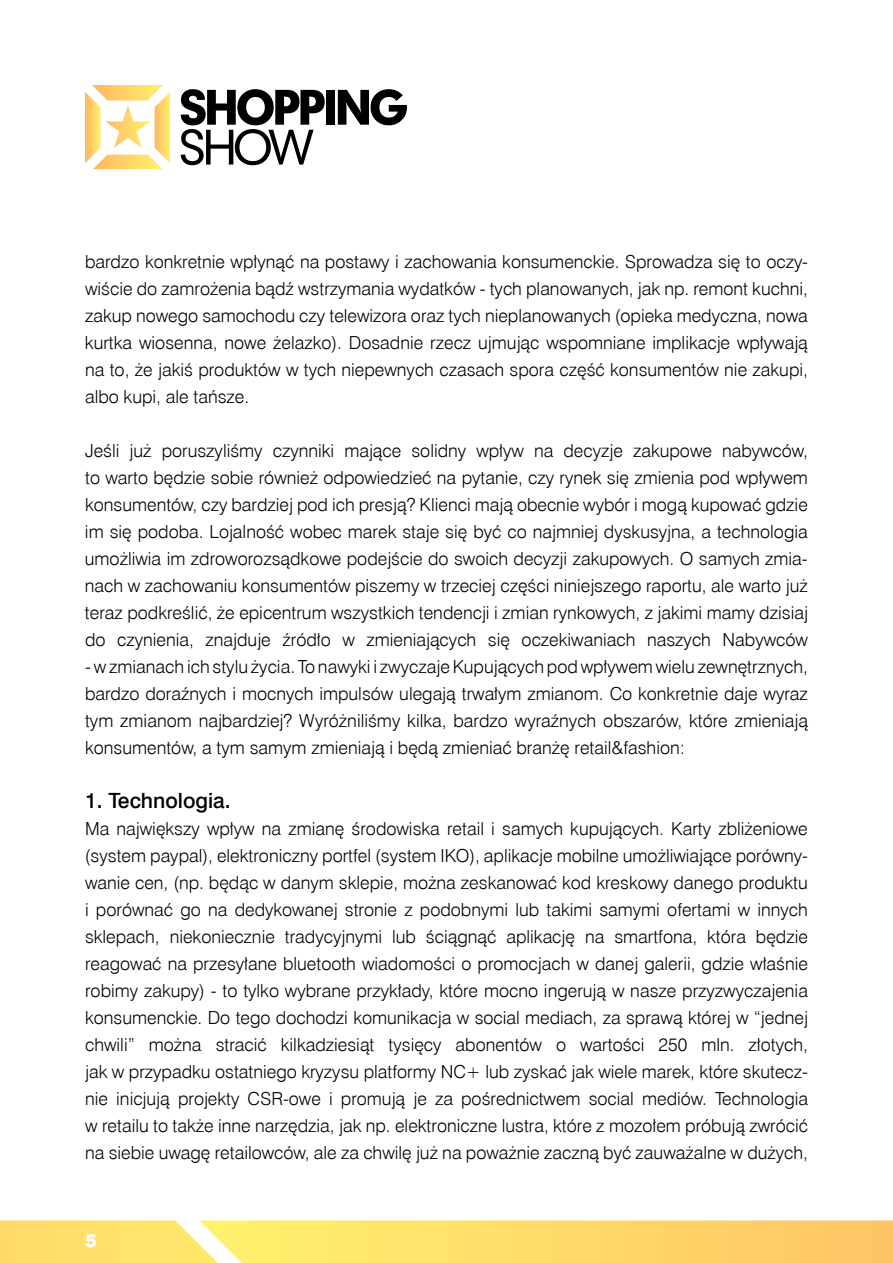
<style>
.page{position:relative;width:893px;height:1263px;background:#fff}
.page>*{position:absolute;margin:0;border:0;box-sizing:border-box;transform-origin:0 0}
.t1{font:21px "Swis 721 Md EU";color:#000}
.t2{font:18px/27px "Swis 721 Lt EU";color:#000;text-align:justify}
.t3{font:18px "Swis 721 Blk EU";color:#fff}
</style>
<div class="page">
<div style="left:326px;top:90px;width:9px;height:35px;background:#000"></div>
<svg style="left:338px;top:89px;width:69px;height:36px"></svg>
<svg style="left:181px;top:89px;width:144px;height:76px"></svg>
<svg style="left:85px;top:85px;width:85px;height:84px"></svg>
<svg style="left:0;top:1220px;width:893px;height:43px"></svg>
<p class="t2" style="left:85px;top:249px;width:724px">bardzo konkretnie wpłynąć na postawy i zachowania konsumenckie. Sprowadza się to oczy&shy;wiście do zamrożenia bądź wstrzymania wydatków - tych planowanych, jak np. remont kuchni, zakup nowego samochodu czy telewizora oraz tych nieplanowanych (opieka medyczna, nowa kurtka wiosenna, nowe żelazko). Dosadnie rzecz ujmując wspomniane implikacje wpływają na to, że jakiś produktów w tych niepewnych czasach spora część konsumentów nie zakupi, albo kupi, ale tańsze.</p>
<p class="t2" style="left:85px;top:438px;width:725px">Jeśli już poruszyliśmy czynniki mające solidny wpływ na decyzje zakupowe nabywców, to warto będzie sobie również odpowiedzieć na pytanie, czy rynek się zmienia pod wpływem konsumentów, czy bardziej pod ich presją? Klienci mają obecnie wybór i mogą kupować gdzie im się podoba. Lojalność wobec marek staje się być co najmniej dyskusyjna, a technologia umożliwia im zdroworozsądkowe podejście do swoich decyzji zakupowych. O samych zmia&shy;nach w zachowaniu konsumentów piszemy w trzeciej części niniejszego raportu, ale warto już teraz podkreślić, że epicentrum wszystkich tendencji i zmian rynkowych, z jakimi mamy dzisiaj do czynienia, znajduje źródło w zmieniających się oczekiwaniach naszych Nabywców</p>
<p class="t2" style="left:85px;top:654px;width:724px">- w zmianach ich stylu życia. To nawyki i zwyczaje Kupujących pod wpływem wielu zewnętrznych, bardzo doraźnych i mocnych impulsów ulegają trwałym zmianom. Co konkretnie daje wyraz tym zmianom najbardziej? Wyróżniliśmy kilka, bardzo wyraźnych obszarów, które zmieniają konsumentów, a tym samym zmieniają i będą zmieniać branżę retail&amp;fashion:</p>
<p class="t1" style="left:85px;top:788px;width:147px">1. Technologia.</p>
<p class="t2" style="left:85px;top:816px;width:725px">Ma największy wpływ na zmianę środowiska retail i samych kupujących. Karty zbliżeniowe (system paypal), elektroniczny portfel (system IKO), aplikacje mobilne umożliwiające porówny&shy;wanie cen, (np. będąc w danym sklepie, można zeskanować kod kreskowy danego produktu i porównać go na dedykowanej stronie z podobnymi lub takimi samymi ofertami w innych sklepach, niekoniecznie tradycyjnymi lub ściągnąć aplikację na smartfona, która będzie reagować na przesyłane bluetooth wiadomości o promocjach w danej galerii, gdzie właśnie robimy zakupy) - to tylko wybrane przykłady, które mocno ingerują w nasze przyzwyczajenia konsumenckie. Do tego dochodzi komunikacja w social mediach, za sprawą której w “jednej chwili” można stracić kilkadziesiąt tysięcy abonentów o wartości 250 mln. złotych, jak w przypadku ostatniego kryzysu platformy NC+ lub zyskać jak wiele marek, które skutecz&shy;nie inicjują projekty CSR-owe i promują je za pośrednictwem social mediów. Technologia w retailu to także inne narzędzia, jak np. elektroniczne lustra, które z mozołem próbują zwrócić na siebie uwagę retailowców, ale za chwilę już na poważnie zaczną być zauważalne w dużych,</p>
<p class="t3" style="left:85px;top:1229px;width:13px">5</p>
</div>
